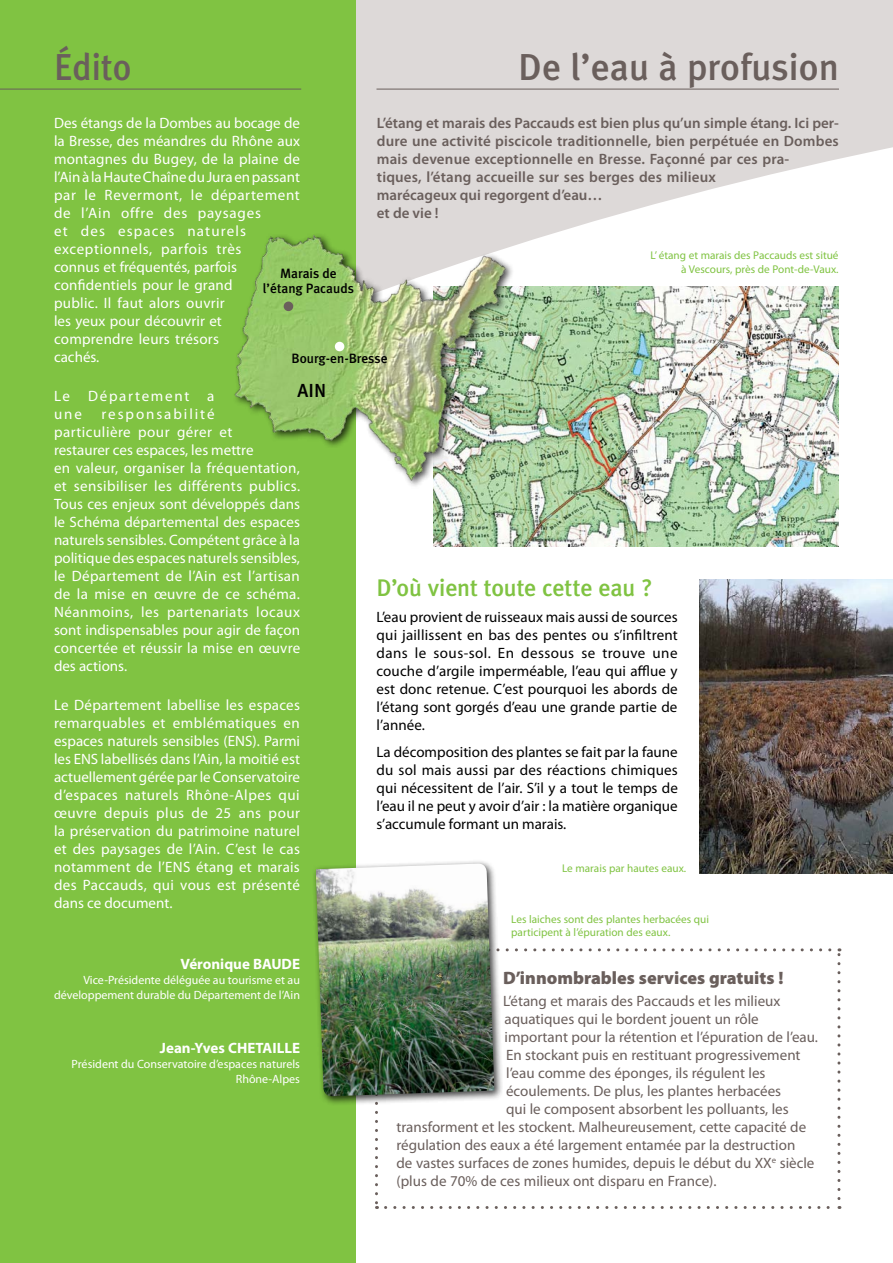
<style>
.page{position:relative;width:893px;height:1263px;background:#fff}
.page>*{position:absolute;margin:0;border:0;box-sizing:border-box;transform-origin:0 0}
.t1{font:500 37.5px "Meta Plus";color:#6a5f5c}
.t2{font:500 37.5px "Meta Plus";color:#6a5f5c;scale:.94 1}
.t3{font:500 24px "Meta Plus";letter-spacing:-.01em;color:#80c342}
.t4{font:500 18.9px "Meta Plus";color:#000}
.t5{font:900 18px "Myriad Pro";color:#6a5f5c}
.t6{font:15px/18px "Myriad Pro";letter-spacing:.015em;color:#fff}
.t7{font:15px "Myriad Pro";color:#6a5f5c}
.t8{font:15px/18px "Myriad Pro";color:#000;text-align:justify}
.t9{font:600 15px/18px "Myriad Pro";letter-spacing:.01em;color:#6a5f5c}
.t10{font:700 15px "Myriad Pro";color:#fff}
.t11{font:15px/18px "Myriad Pro";letter-spacing:.115em;color:#fff}
.t12{font:500 13.5px/14.9px "Meta Plus";color:#000;text-align:center}
.t13{font:12px/15px "Myriad Pro";color:#fff;text-align:right}
.t14{font:11.25px/13.5px "Myriad Pro";color:#80c342}
</style>
<div class="page">
<svg style="left:355px;top:0;width:538px;height:242px;background:#e1dedd"></svg>
<div style="left:0;top:0;width:355px;height:1263px;background:#80c342"></div>
<img style="left:433px;top:286px;width:406px;height:261px">
<hr style="left:0;top:89px;width:301px;height:1px;background:#6a5f5c">
<hr style="left:376px;top:89px;width:463px;height:1px;background:#6a5f5c">
<img style="left:699px;top:579px;width:194px;height:294px">
<svg style="left:375px;top:1111px;width:3px;height:98px"></svg>
<svg style="left:386px;top:1206px;width:454px;height:3px"></svg>
<svg style="left:837px;top:948px;width:3px;height:250px"></svg>
<svg style="left:505px;top:948px;width:325px;height:3px"></svg>
<div style="left:312px;top:859px;width:192px;height:247px;background:#000;opacity:.75"></div>
<img style="left:316px;top:863px;width:178px;height:233px">
<img style="left:234px;top:221px;width:293px;height:273px">
<div style="left:335px;top:342px;width:9px;height:9px;background:#fff;border-radius:50%"></div>
<div style="left:284px;top:302px;width:9px;height:9px;background:#6a5f5c;border-radius:50%"></div>
<h1 class="t2" style="left:54px;top:45px;width:84px">Édito</h1>
<p class="t6" style="left:54px;top:114px;width:248px">Des étangs de la Dombes au bocage de la Bresse, des méandres du Rhône aux montagnes du Bugey, de la plaine de l’Ain à la Haute Chaîne du Jura en passant par le Revermont, le département de l’Ain offre des paysages<br>et des espaces naturels exceptionnels, parfois très<br>connus et fréquentés, parfois confidentiels pour le grand<br>public. Il faut alors ouvrir<br>les yeux pour découvrir et comprendre leurs trésors<br>cachés.</p>
<p class="t11" style="left:54px;top:387px;width:162px">Le Département a une</p>
<h1 class="t1" style="left:518px;top:45px;width:322px">De l’eau à profusion</h1>
<p class="t9" style="left:377px;top:114px;width:464px">L’étang et marais des Paccauds est bien plus qu’un simple étang. Ici per&shy;dure une activité piscicole traditionnelle, bien perpétuée en Dombes mais devenue exceptionnelle en Bresse. Façonné par ces pra-<br>tiques, l’étang accueille sur ses berges des milieux<br>marécageux qui regorgent d’eau…<br>et de vie !</p>
<p class="t14" style="left:651px;top:249px;width:189px;text-align:right">L’ étang et marais des Paccauds est situé à Vescours, près de Pont-de-Vaux.</p>
<p class="t12" style="left:263px;top:266px;width:93px">Marais de l’étang Pacauds</p>
<p class="t12" style="left:292px;top:351px;width:98px">Bourg-en-Bresse</p>
<p class="t4" style="left:297px;top:380px;width:30px">AIN</p>
<p class="t6" style="left:54px;top:405px;width:248px;text-indent:48px">responsabilité<br>particulière pour gérer et<br>restaurer ces espaces, les mettre<br>en valeur, organiser la fréquentation, et sensibiliser les différents publics.<br>Tous ces enjeux sont développés dans le Schéma départemental des espaces naturels sensibles. Compétent grâce à la politique des espaces naturels sensibles, le Département de l’Ain est l’artisan de la mise en œuvre de ce schéma.<br>Néanmoins, les partenariats locaux sont indispensables pour agir de façon concertée et réussir la mise en œuvre des actions.</p>
<p class="t6" style="left:54px;top:696px;width:248px;text-align:justify">Le Département labellise les espaces remarquables et emblématiques en espaces naturels sensibles (ENS). Parmi les ENS labellisés dans l’Ain, la moitié est actuellement gérée par le Conservatoire d’espaces naturels Rhône-Alpes qui œuvre depuis plus de 25 ans pour la préservation du patrimoine naturel et des paysages de l’Ain. C’est le cas notamment de l’ENS étang et marais des Paccauds, qui vous est présenté dans ce document.</p>
<h2 class="t3" style="left:376px;top:573px;width:277px">D’où vient toute cette eau ?</h2>
<p class="t8" style="left:376px;top:608px;width:303px">L’eau provient de ruisseaux mais aussi de sources qui jaillissent en bas des pentes ou s’infiltrent dans le sous-sol. En dessous se trouve une couche d’argile imperméable, l’eau qui afflue y est donc retenue. C’est pourquoi les abords de l’étang sont gorgés d’eau une grande partie de l’année.</p>
<p class="t8" style="left:376px;top:743px;width:303px">La décomposition des plantes se fait par la faune du sol mais aussi par des réactions chimiques qui nécessitent de l’air. S’il y a tout le temps de l’eau il ne peut y avoir d’air : la matière organique s’accumule formant un marais.</p>
<p class="t14" style="left:562px;top:862px;width:126px">Le marais par hautes eaux.</p>
<p class="t10" style="left:180px;top:956px;width:121px">Véronique BAUDE</p>
<p class="t13" style="left:54px;top:973px;width:247px">Vice-Présidente déléguée au tourisme et au développement durable du Département de l’Ain</p>
<p class="t10" style="left:160px;top:1040px;width:142px">Jean-Yves CHETAILLE</p>
<p class="t13" style="left:72px;top:1057px;width:230px">Président du Conservatoire d’espaces naturels<br>Rhône-Alpes</p>
<p class="t14" style="left:511px;top:912px;width:199px">Les laiches sont des plantes herbacées qui participent à l’épuration des eaux.</p>
<p class="t5" style="left:503px;top:968px;width:282px">D’innombrables services gratuits !</p>
<p class="t7" style="left:503px;top:993px;width:279px">L’étang et marais des Paccauds et les milieux</p>
<p class="t7" style="left:504px;top:1011px;width:256px">aquatiques qui le bordent jouent un rôle</p>
<p class="t7" style="left:504px;top:1029px;width:315px">important pour la rétention et l’épuration de l’eau.</p>
<p class="t7" style="left:506px;top:1047px;width:296px">En stockant puis en restituant progressivement</p>
<p class="t7" style="left:506px;top:1065px;width:261px">l’eau comme des éponges, ils régulent les</p>
<p class="t7" style="left:506px;top:1083px;width:277px">écoulements. De plus, les plantes herbacées</p>
<p class="t7" style="left:506px;top:1101px;width:284px">qui le composent absorbent les polluants, les</p>
<p class="t7" style="left:396px;top:1119px;width:411px">transforment et les stockent. Malheureusement, cette capacité de</p>
<p class="t7" style="left:396px;top:1137px;width:400px">régulation des eaux a été largement entamée par la destruction</p>
<p class="t7" style="left:396px;top:1155px;width:419px">de vastes surfaces de zones humides, depuis le début du XX<sup>e</sup> siècle</p>
<p class="t7" style="left:396px;top:1173px;width:322px">(plus de 70% de ces milieux ont disparu en France).</p>
</div>
